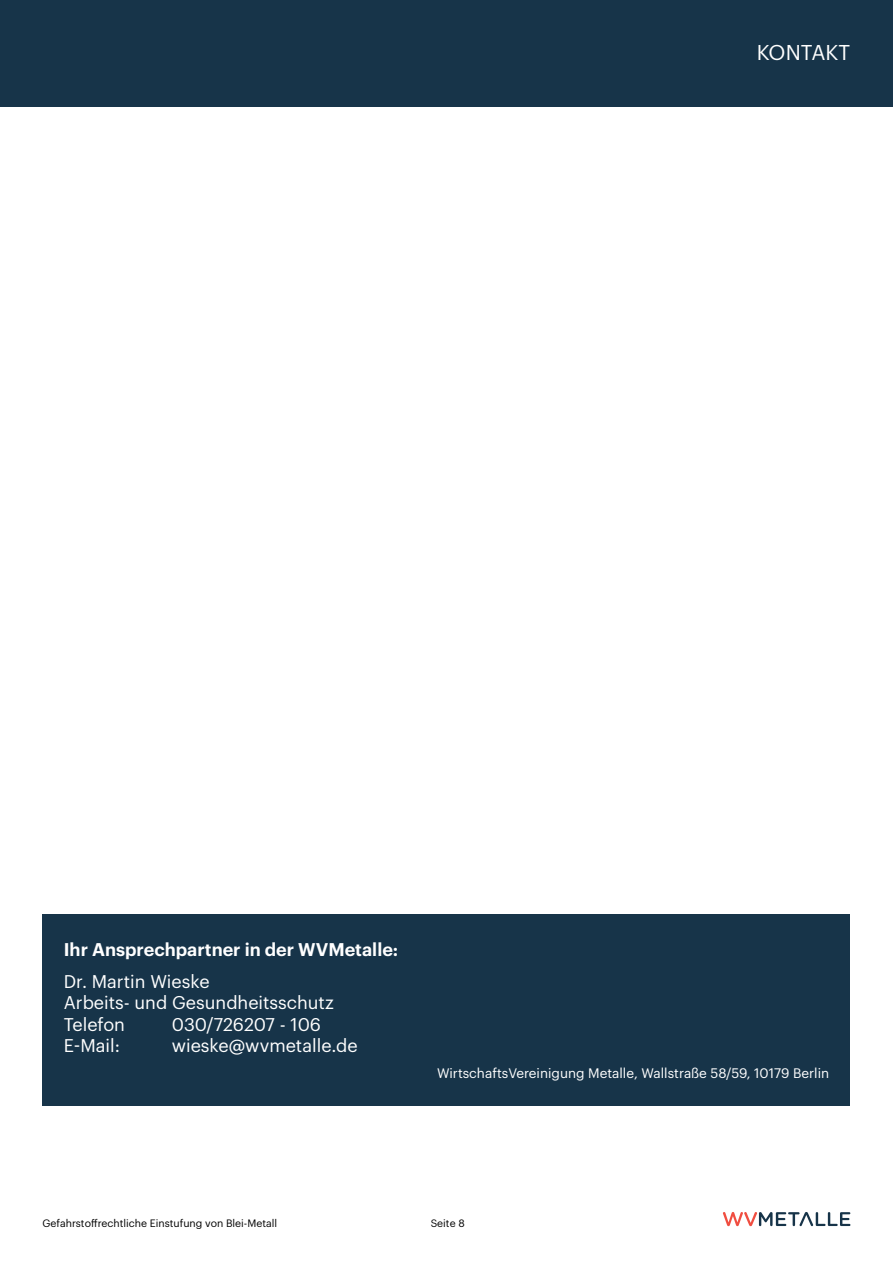
<style>
.page{position:relative;width:893px;height:1263px;background:#fff}
.page>*{position:absolute;margin:0;border:0;box-sizing:border-box;transform-origin:0 0}
.t1{font:21px "Graphik";letter-spacing:.005em;color:#fff}
.t2{font:18px/21.6px "Graphik";color:#fff}
.t3{font:600 18px "Graphik";color:#fff}
.t4{font:13.5px "Graphik";color:#fff}
.t5{font:10.5px "Graphik";color:#000}
</style>
<div class="page">
<div style="left:0;top:0;width:893px;height:106px;background:#173449"></div>
<svg style="left:723px;top:1212px;width:127px;height:14px"></svg>
<div style="left:43px;top:914px;width:807px;height:192px;background:#173449"></div>
<p class="t1" style="left:757px;top:36px;width:95px">KONTAKT</p>
<p class="t3" style="left:64px;top:936px;width:336px">Ihr Ansprechpartner in der WVMetalle:</p>
<p class="t2" style="left:64px;top:969px;width:271px">Dr. Martin Wieske<br>Arbeits- und Gesundheitsschutz<br>Telefon</p>
<p class="t2" style="left:172px;top:1012px;width:151px">030/726207 - 106</p>
<p class="t2" style="left:64px;top:1033px;width:58px">E-Mail:</p>
<p class="t2" style="left:172px;top:1033px;width:187px">wieske@wvmetalle.de</p>
<p class="t4" style="left:437px;top:1063px;width:394px">WirtschaftsVereinigung Metalle, Wallstraße 58/59, 10179 Berlin</p>
<p class="t5" style="left:43px;top:1215px;width:236px">Gefahrstoffrechtliche Einstufung von Blei-Metall</p>
<p class="t5" style="left:431px;top:1215px;width:36px">Seite 8</p>
</div>
